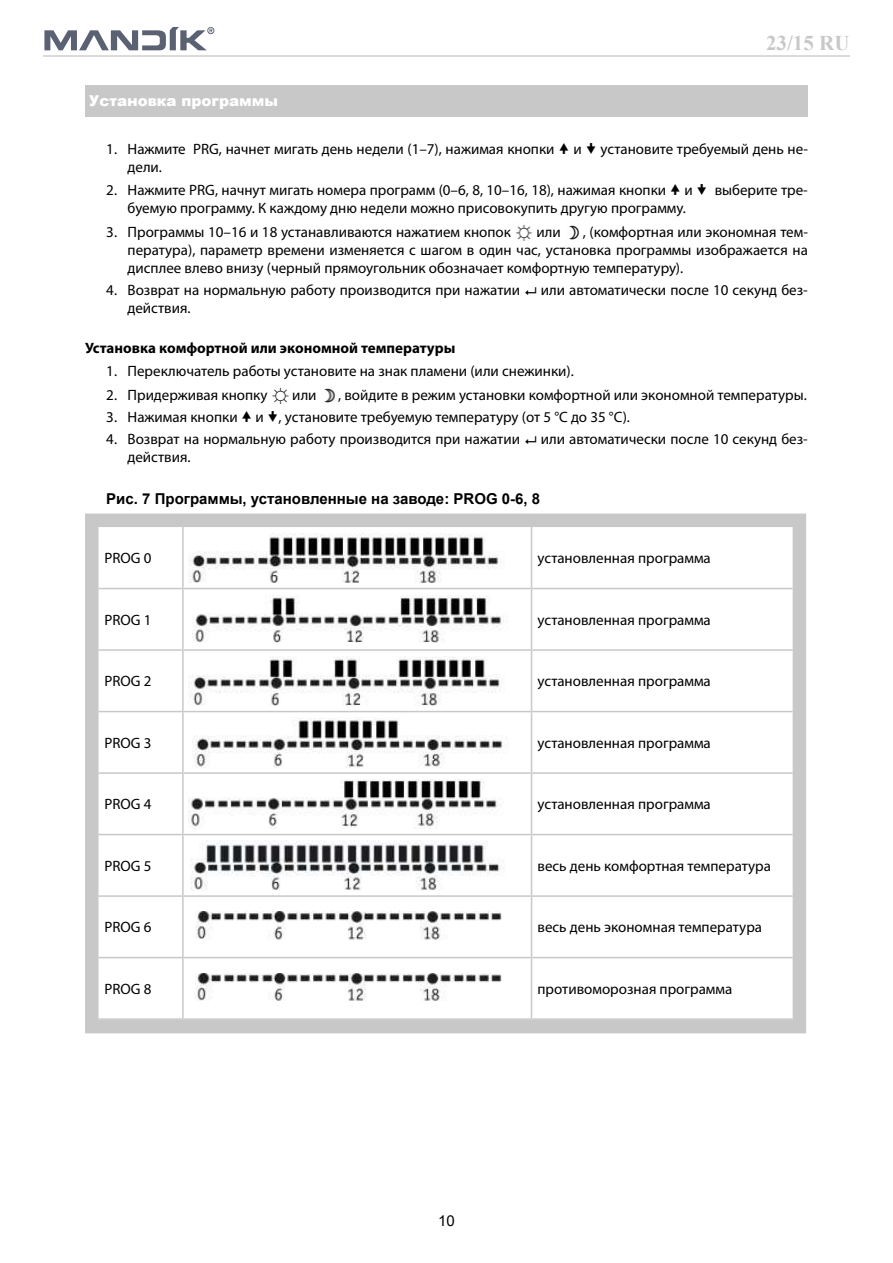
<style>
.page{position:relative;width:893px;height:1263px;background:#fff}
.page>*{position:absolute;margin:0;border:0;box-sizing:border-box;transform-origin:0 0}
.t1{font:700 21px "Times New Roman";color:#c8c8c8}
.t2{font:15px/18px "Myriad Pro";color:#000;text-align:justify}
.t3{font:700 15px "Arial";color:#000}
.t4{font:700 15px "Myriad Pro";color:#000}
.t5{font:900 15px "Arial";color:#fff}
.t6{font:15px "Arial";color:#000}
</style>
<div class="page">
<hr style="left:43px;top:55px;width:806px;height:1px;background:#dbdbdb">
<svg style="left:44px;top:27px;width:170px;height:23px"></svg>
<img style="left:516px;top:224px;width:17px;height:17px">
<img style="left:569px;top:225px;width:11px;height:15px">
<img style="left:272px;top:387px;width:17px;height:17px">
<img style="left:324px;top:388px;width:12px;height:15px">
<div style="left:85px;top:85px;width:723px;height:32px;background:#c8c8c8"></div>
<hr style="left:182px;top:527px;width:2px;height:61px;background:#c8c8c8">
<hr style="left:531px;top:527px;width:1px;height:61px;background:#c8c8c8">
<hr style="left:99px;top:588px;width:84px;height:1px;background:#c8c8c8">
<hr style="left:183px;top:588px;width:348px;height:1px;background:#c8c8c8">
<hr style="left:182px;top:589px;width:2px;height:60px;background:#c8c8c8">
<hr style="left:531px;top:588px;width:262px;height:1px;background:#c8c8c8">
<hr style="left:531px;top:589px;width:1px;height:60px;background:#c8c8c8">
<hr style="left:99px;top:649px;width:84px;height:2px;background:#c8c8c8">
<hr style="left:183px;top:649px;width:348px;height:2px;background:#c8c8c8">
<hr style="left:182px;top:651px;width:2px;height:60px;background:#c8c8c8">
<hr style="left:531px;top:649px;width:262px;height:2px;background:#c8c8c8">
<hr style="left:531px;top:651px;width:1px;height:60px;background:#c8c8c8">
<hr style="left:99px;top:711px;width:84px;height:1px;background:#c8c8c8">
<hr style="left:183px;top:711px;width:348px;height:1px;background:#c8c8c8">
<hr style="left:182px;top:712px;width:2px;height:60px;background:#c8c8c8">
<hr style="left:531px;top:711px;width:262px;height:1px;background:#c8c8c8">
<hr style="left:531px;top:712px;width:1px;height:60px;background:#c8c8c8">
<hr style="left:99px;top:772px;width:84px;height:2px;background:#c8c8c8">
<hr style="left:183px;top:772px;width:348px;height:2px;background:#c8c8c8">
<hr style="left:182px;top:774px;width:2px;height:60px;background:#c8c8c8">
<hr style="left:531px;top:772px;width:262px;height:2px;background:#c8c8c8">
<hr style="left:531px;top:774px;width:1px;height:60px;background:#c8c8c8">
<hr style="left:99px;top:834px;width:84px;height:1px;background:#c8c8c8">
<hr style="left:183px;top:834px;width:348px;height:1px;background:#c8c8c8">
<hr style="left:182px;top:835px;width:2px;height:60px;background:#c8c8c8">
<hr style="left:531px;top:834px;width:262px;height:1px;background:#c8c8c8">
<hr style="left:531px;top:835px;width:1px;height:60px;background:#c8c8c8">
<hr style="left:99px;top:895px;width:84px;height:2px;background:#c8c8c8">
<hr style="left:183px;top:895px;width:348px;height:2px;background:#c8c8c8">
<hr style="left:182px;top:897px;width:2px;height:60px;background:#c8c8c8">
<hr style="left:531px;top:895px;width:262px;height:2px;background:#c8c8c8">
<hr style="left:531px;top:897px;width:1px;height:60px;background:#c8c8c8">
<hr style="left:99px;top:957px;width:84px;height:1px;background:#c8c8c8">
<hr style="left:183px;top:957px;width:348px;height:1px;background:#c8c8c8">
<hr style="left:182px;top:958px;width:2px;height:60px;background:#c8c8c8">
<hr style="left:531px;top:957px;width:262px;height:1px;background:#c8c8c8">
<hr style="left:531px;top:958px;width:1px;height:60px;background:#c8c8c8">
<img style="left:189px;top:533px;width:313px;height:49px">
<img style="left:193px;top:596px;width:311px;height:47px">
<img style="left:189px;top:657px;width:311px;height:48px">
<img style="left:193px;top:717px;width:310px;height:50px">
<img style="left:189px;top:779px;width:312px;height:49px">
<img style="left:190px;top:840px;width:315px;height:50px">
<img style="left:195px;top:912px;width:307px;height:28px">
<img style="left:195px;top:974px;width:307px;height:27px">
<div style="left:85px;top:513px;width:721px;height:520px;border:14px solid #c8c8c8"></div>
<p class="t5" style="left:89px;top:90px;width:190px">Установка программы</p>
<h1 class="t1" style="left:766px;top:28px;width:85px">23/15 RU</h1>
<p class="t2" style="left:106px;top:140px;width:450px">1. Нажмите PRG, начнет мигать день недели (1–7), нажимая кнопки</p>
<p class="t2" style="left:573px;top:140px;width:10px">и</p>
<p class="t2" style="left:601px;top:140px;width:209px">установите требуемый день не-</p>
<p class="t2" style="left:128px;top:158px;width:36px">дели.</p>
<p class="t2" style="left:106px;top:180px;width:588px">2. Нажмите PRG, начнут мигать номера программ (0–6, 8, 10–16, 18), нажимая кнопки и</p>
<p class="t2" style="left:715px;top:180px;width:95px">выберите тре-</p>
<p class="t2" style="left:128px;top:198px;width:560px">буемую программу. К каждому дню недели можно присовокупить другую программу.</p>
<p class="t2" style="left:106px;top:222px;width:406px">3. Программы 10–16 и 18 устанавливаются нажатием кнопок</p>
<p class="t2" style="left:536px;top:222px;width:26px">или</p>
<p class="t2" style="left:128px;top:222px;width:682px;text-indent:455px">, (комфортная или экономная тем&shy;пература), параметр времени изменяется с шагом в один час, установка программы изображается на дисплее влево внизу (черный прямоугольник обозначает комфортную температуру).</p>
<p class="t2" style="left:106px;top:281px;width:415px">4. Возврат на нормальную работу производится при нажатии</p>
<p class="t2" style="left:541px;top:281px;width:269px">или автоматически после 10 секунд без-</p>
<p class="t2" style="left:128px;top:299px;width:65px">действия.</p>
<p class="t4" style="left:85px;top:338px;width:372px">Установка комфортной или экономной температуры</p>
<p class="t2" style="left:106px;top:361px;width:469px">1. Переключатель работы установите на знак пламени (или снежинки).</p>
<p class="t2" style="left:106px;top:385px;width:163px">2. Придерживая кнопку</p>
<p class="t2" style="left:292px;top:385px;width:26px">или</p>
<p class="t2" style="left:338px;top:385px;width:470px">, войдите в режим установки комфортной или экономной температуры.</p>
<p class="t2" style="left:106px;top:408px;width:525px">3. Нажимая кнопки и , установите требуемую температуру (от 5 °C до 35 °C).</p>
<p class="t2" style="left:106px;top:430px;width:415px">4. Возврат на нормальную работу производится при нажатии</p>
<p class="t2" style="left:541px;top:430px;width:269px">или автоматически после 10 секунд без-</p>
<p class="t2" style="left:128px;top:448px;width:65px">действия.</p>
<p class="t3" style="left:106px;top:488px;width:435px">Рис. 7 Программы, установленные на заводе: PROG 0-6, 8</p>
<p class="t2" style="left:105px;top:549px;width:48px">PROG 0</p>
<p class="t2" style="left:537px;top:549px;width:175px">установленная программа</p>
<p class="t2" style="left:105px;top:611px;width:48px">PROG 1</p>
<p class="t2" style="left:537px;top:611px;width:175px">установленная программа</p>
<p class="t2" style="left:105px;top:672px;width:48px">PROG 2</p>
<p class="t2" style="left:537px;top:672px;width:175px">установленная программа</p>
<p class="t2" style="left:105px;top:734px;width:48px">PROG 3</p>
<p class="t2" style="left:537px;top:734px;width:175px">установленная программа</p>
<p class="t2" style="left:105px;top:795px;width:48px">PROG 4</p>
<p class="t2" style="left:537px;top:795px;width:175px">установленная программа</p>
<p class="t2" style="left:105px;top:857px;width:48px">PROG 5</p>
<p class="t2" style="left:537px;top:857px;width:235px">весь день комфортная температура</p>
<p class="t2" style="left:105px;top:918px;width:48px">PROG 6</p>
<p class="t2" style="left:537px;top:918px;width:226px">весь день экономная температура</p>
<p class="t2" style="left:105px;top:980px;width:48px">PROG 8</p>
<p class="t2" style="left:537px;top:980px;width:196px">противоморозная программа</p>
<p class="t6" style="left:438px;top:1210px;width:18px">10</p>
</div>
